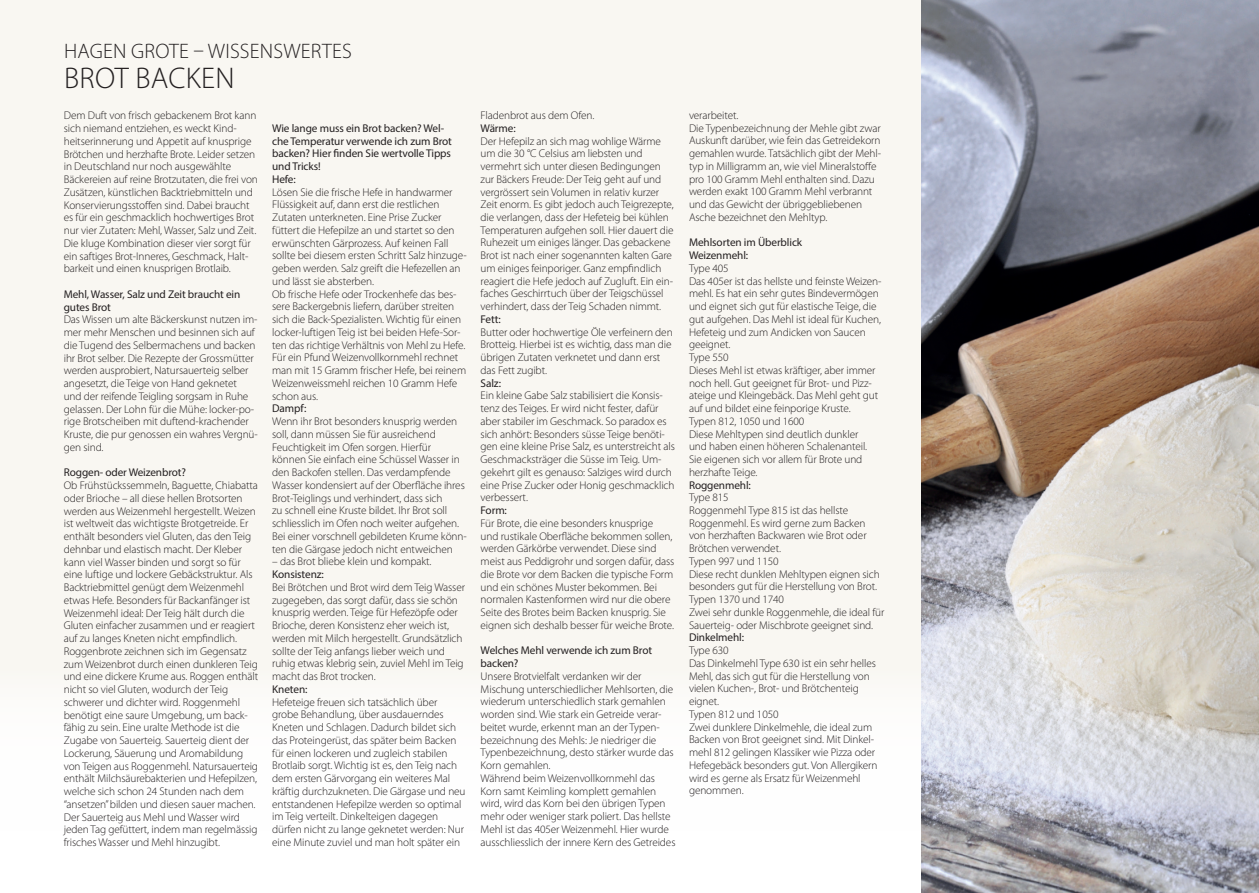
<style>
.page{position:relative;width:1259px;height:893px;background:#fff}
.page>*{position:absolute;margin:0;border:0;box-sizing:border-box;transform-origin:0 0}
.t1{font:300 30px "Myriad Pro";letter-spacing:.01em;color:#231f20}
.t2{font:300 21px "Myriad Pro";letter-spacing:.01em;color:#231f20}
.t3{font:300 11.25px/12.8px "Myriad Pro";letter-spacing:-.01em;color:#231f20}
.t4{font:11.25px/12.8px "Myriad Pro";letter-spacing:-.01em;color:#231f20}
</style>
<div class="page">
<div style="left:0;top:0;width:921px;height:893px;background:#f9f7f2"></div>
<div style="left:0;top:668px;width:1259px;height:225px;background:#fff"></div>
<img style="left:921px;top:0;width:338px;height:893px">
<h2 class="t2" style="left:64px;top:39px;width:289px">HAGEN GROTE – WISSENSWERTES</h2>
<h1 class="t1" style="left:64px;top:60px;width:172px">BROT BACKEN</h1>
<p class="t3" style="left:64px;top:109px;width:196px">Dem Duft von frisch gebackenem Brot kann sich niemand entziehen, es weckt Kind&shy;heitserinnerung und Appetit auf knusprige Brötchen und herzhafte Brote. Leider setzen in Deutschland nur noch ausgewählte Bäckereien auf reine Brotzutaten, die frei von Zusätzen, künstlichen Backtriebmitteln und Konservierungsstoffen sind. Dabei braucht es für ein geschmacklich hochwertiges Brot nur vier Zutaten: Mehl, Wasser, Salz und Zeit.<br>Die kluge Kombination dieser vier sorgt für ein saftiges Brot-Inneres, Geschmack, Halt&shy;barkeit und einen knusprigen Brotlaib.</p>
<p class="t4" style="left:64px;top:288px;width:178px">Mehl, Wasser, Salz und Zeit braucht ein gutes Brot</p>
<p class="t3" style="left:64px;top:313px;width:195px">Das Wissen um alte Bäckerskunst nutzen im&shy;mer mehr Menschen und besinnen sich auf die Tugend des Selbermachens und backen ihr Brot selber. Die Rezepte der Grossmütter werden ausprobiert, Natursauerteig selber angesetzt, die Teige von Hand geknetet<br>und der reifende Teigling sorgsam in Ruhe gelassen. Der Lohn für die Mühe: locker-po&shy;rige Brotscheiben mit duftend-krachender Kruste, die pur genossen ein wahres Vergnü&shy;gen sind.</p>
<p class="t4" style="left:64px;top:466px;width:124px">Roggen- oder Weizenbrot?</p>
<p class="t3" style="left:64px;top:479px;width:196px">Ob Frühstückssemmeln, Baguette, Chiabatta oder Brioche – all diese hellen Brotsorten werden aus Weizenmehl hergestellt. Weizen ist weltweit das wichtigste Brotgetreide. Er enthält besonders viel Gluten, das den Teig dehnbar und elastisch macht. Der Kleber kann viel Wasser binden und sorgt so für eine luftige und lockere Gebäckstruktur. Als Backtriebmittel genügt dem Weizenmehl etwas Hefe. Besonders für Backanfänger ist Weizenmehl ideal: Der Teig hält durch die Gluten einfacher zusammen und er reagiert auf zu langes Kneten nicht empfindlich.<br>Roggenbrote zeichnen sich im Gegensatz zum Weizenbrot durch einen dunkleren Teig und eine dickere Krume aus. Roggen enthält nicht so viel Gluten, wodurch der Teig schwerer und dichter wird. Roggenmehl benötigt eine saure Umgebung, um back&shy;fähig zu sein. Eine uralte Methode ist die Zugabe von Sauerteig. Sauerteig dient der Lockerung, Säuerung und Aromabildung von Teigen aus Roggenmehl. Natursauerteig enthält Milchsäurebakterien und Hefepilzen, welche sich schon 24 Stunden nach dem “ansetzen” bilden und diesen sauer machen.<br>Der Sauerteig aus Mehl und Wasser wird jeden Tag gefüttert, indem man regelmässig frisches Wasser und Mehl hinzugibt.</p>
<p class="t4" style="left:272px;top:122px;width:181px">Wie lange muss ein Brot backen? Wel&shy;che Temperatur verwende ich zum Brot backen? Hier finden Sie wertvolle Tipps und Tricks!<br>Hefe:</p>
<p class="t3" style="left:272px;top:185px;width:196px">Lösen Sie die frische Hefe in handwarmer Flüssigkeit auf, dann erst die restlichen Zutaten unterkneten. Eine Prise Zucker füttert die Hefepilze an und startet so den erwünschten Gärprozess. Auf keinen Fall sollte bei diesem ersten Schritt Salz hinzuge&shy;geben werden. Salz greift die Hefezellen an und lässt sie absterben.<br>Ob frische Hefe oder Trockenhefe das bes&shy;sere Backergebnis liefern, darüber streiten sich die Back-Spezialisten. Wichtig für einen locker-luftigen Teig ist bei beiden Hefe-Sor&shy;ten das richtige Verhältnis von Mehl zu Hefe.<br>Für ein Pfund Weizenvollkornmehl rechnet man mit 15 Gramm frischer Hefe, bei reinem Weizenweissmehl reichen 10 Gramm Hefe schon aus.</p>
<p class="t4" style="left:272px;top:402px;width:36px">Dampf:</p>
<p class="t3" style="left:272px;top:415px;width:196px">Wenn ihr Brot besonders knusprig werden soll, dann müssen Sie für ausreichend Feuchtigkeit im Ofen sorgen. Hierfür können Sie einfach eine Schüssel Wasser in den Backofen stellen. Das verdampfende Wasser kondensiert auf der Oberfläche ihres Brot-Teiglings und verhindert, dass sich<br>zu schnell eine Kruste bildet. Ihr Brot soll schliesslich im Ofen noch weiter aufgehen.<br>Bei einer vorschnell gebildeten Krume könn&shy;ten die Gärgase jedoch nicht entweichen</p>
<p class="t3" style="left:272px;top:555px;width:161px">– das Brot bliebe klein und kompakt.</p>
<p class="t4" style="left:272px;top:568px;width:53px">Konsistenz:</p>
<p class="t3" style="left:272px;top:581px;width:194px">Bei Brötchen und Brot wird dem Teig Wasser zugegeben, das sorgt dafür, dass sie schön knusprig werden. Teige für Hefezöpfe oder Brioche, deren Konsistenz eher weich ist, werden mit Milch hergestellt. Grundsätzlich sollte der Teig anfangs lieber weich und ruhig etwas klebrig sein, zuviel Mehl im Teig macht das Brot trocken.</p>
<p class="t4" style="left:272px;top:682px;width:37px">Kneten:</p>
<p class="t3" style="left:272px;top:695px;width:195px">Hefeteige freuen sich tatsächlich über grobe Behandlung, über ausdauerndes Kneten und Schlagen. Dadurch bildet sich das Proteingerüst, das später beim Backen für einen lockeren und zugleich stabilen Brotlaib sorgt. Wichtig ist es, den Teig nach dem ersten Gärvorgang ein weiteres Mal kräftig durchzukneten. Die Gärgase und neu entstandenen Hefepilze werden so optimal im Teig verteilt. Dinkelteigen dagegen dürfen nicht zu lange geknetet werden: Nur eine Minute zuviel und man holt später ein</p>
<p class="t3" style="left:480px;top:109px;width:115px">Fladenbrot aus dem Ofen.</p>
<p class="t4" style="left:480px;top:121px;width:37px">Wärme:</p>
<p class="t3" style="left:480px;top:134px;width:195px">Der Hefepilz an sich mag wohlige Wärme um die 30 °C Celsius am liebsten und vermehrt sich unter diesen Bedingungen zur Bäckers Freude: Der Teig geht auf und vergrössert sein Volumen in relativ kurzer Zeit enorm. Es gibt jedoch auch Teigrezepte, die verlangen, dass der Hefeteig bei kühlen Temperaturen aufgehen soll. Hier dauert die Ruhezeit um einiges länger. Das gebackene Brot ist nach einer sogenannten kalten Gare um einiges feinporiger. Ganz empfindlich reagiert die Hefe jedoch auf Zugluft. Ein ein&shy;faches Geschirrtuch über der Teigschüssel verhindert, dass der Teig Schaden nimmt.</p>
<p class="t4" style="left:480px;top:313px;width:22px">Fett:</p>
<p class="t3" style="left:480px;top:325px;width:194px">Butter oder hochwertige Öle verfeinern den Brotteig. Hierbei ist es wichtig, dass man die übrigen Zutaten verknetet und dann erst das Fett zugibt.</p>
<p class="t4" style="left:480px;top:376px;width:22px">Salz:</p>
<p class="t3" style="left:480px;top:389px;width:196px">Ein kleine Gabe Salz stabilisiert die Konsis&shy;tenz des Teiges. Er wird nicht fester, dafür aber stabiler im Geschmack. So paradox es sich anhört: Besonders süsse Teige benöti&shy;gen eine kleine Prise Salz, es unterstreicht als Geschmacksträger die Süsse im Teig. Um&shy;gekehrt gilt es genauso: Salziges wird durch eine Prise Zucker oder Honig geschmacklich verbessert.</p>
<p class="t4" style="left:480px;top:504px;width:28px">Form:</p>
<p class="t3" style="left:480px;top:517px;width:195px">Für Brote, die eine besonders knusprige<br>und rustikale Oberfläche bekommen sollen, werden Gärkörbe verwendet. Diese sind meist aus Peddigrohr und sorgen dafür, dass die Brote vor dem Backen die typische Form und ein schönes Muster bekommen. Bei normalen Kastenformen wird nur die obere Seite des Brotes beim Backen knusprig. Sie eignen sich deshalb besser für weiche Brote.</p>
<p class="t4" style="left:480px;top:644px;width:173px">Welches Mehl verwende ich zum Brot backen?</p>
<p class="t3" style="left:480px;top:670px;width:196px">Unsere Brotvielfalt verdanken wir der Mischung unterschiedlicher Mehlsorten, die wiederum unterschiedlich stark gemahlen worden sind. Wie stark ein Getreide verar&shy;beitet wurde, erkennt man an der Typen&shy;bezeichnung des Mehls: Je niedriger die Typenbezeichnung, desto stärker wurde das Korn gemahlen.<br>Während beim Weizenvollkornmehl das Korn samt Keimling komplett gemahlen wird, wird das Korn bei den übrigen Typen mehr oder weniger stark poliert. Das hellste Mehl ist das 405er Weizenmehl. Hier wurde ausschliesslich der innere Kern des Getreides</p>
<p class="t3" style="left:689px;top:109px;width:194px">verarbeitet.<br>Die Typenbezeichnung der Mehle gibt zwar Auskunft darüber, wie fein das Getreidekorn gemahlen wurde. Tatsächlich gibt der Mehl&shy;typ in Milligramm an, wie viel Mineralstoffe pro 100 Gramm Mehl enthalten sind. Dazu werden exakt 100 Gramm Mehl verbrannt und das Gewicht der übriggebliebenen Asche bezeichnet den Mehltyp.</p>
<p class="t4" style="left:689px;top:236px;width:115px">Mehlsorten im Überblick<br>Weizenmehl:</p>
<p class="t3" style="left:689px;top:262px;width:194px">Type 405<br>Das 405er ist das hellste und feinste Weizen&shy;mehl. Es hat ein sehr gutes Bindevermögen und eignet sich gut für elastische Teige, die gut aufgehen. Das Mehl ist ideal für Kuchen, Hefeteig und zum Andicken von Saucen geeignet.<br>Type 550<br>Dieses Mehl ist etwas kräftiger, aber immer noch hell. Gut geeignet für Brot- und Pizz&shy;ateige und Kleingebäck. Das Mehl geht gut auf und bildet eine feinporige Kruste.<br>Typen 812, 1050 und 1600<br>Diese Mehltypen sind deutlich dunkler<br>und haben einen höheren Schalenanteil.<br>Sie eigenen sich vor allem für Brote und herzhafte Teige.</p>
<p class="t4" style="left:689px;top:478px;width:63px">Roggenmehl:</p>
<p class="t3" style="left:689px;top:491px;width:197px">Type 815<br>Roggenmehl Type 815 ist das hellste<br>Roggenmehl. Es wird gerne zum Backen von herzhaften Backwaren wie Brot oder<br>Brötchen verwendet.<br>Typen 997 und 1150<br>Diese recht dunklen Mehltypen eignen sich besonders gut für die Herstellung von Brot.<br>Typen 1370 und 1740<br>Zwei sehr dunkle Roggenmehle, die ideal für<br>Sauerteig- oder Mischbrote geeignet sind.</p>
<p class="t4" style="left:689px;top:631px;width:57px">Dinkelmehl:</p>
<p class="t3" style="left:689px;top:644px;width:190px">Type 630<br>Das Dinkelmehl Type 630 ist ein sehr helles<br>Mehl, das sich gut für die Herstellung von vielen Kuchen-, Brot- und Brötchenteig eignet.<br>Typen 812 und 1050<br>Zwei dunklere Dinkelmehle, die ideal zum<br>Backen von Brot geeignet sind. Mit Dinkel&shy;mehl 812 gelingen Klassiker wie Pizza oder<br>Hefegebäck besonders gut. Von Allergikern wird es gerne als Ersatz für Weizenmehl genommen.</p>
</div>
